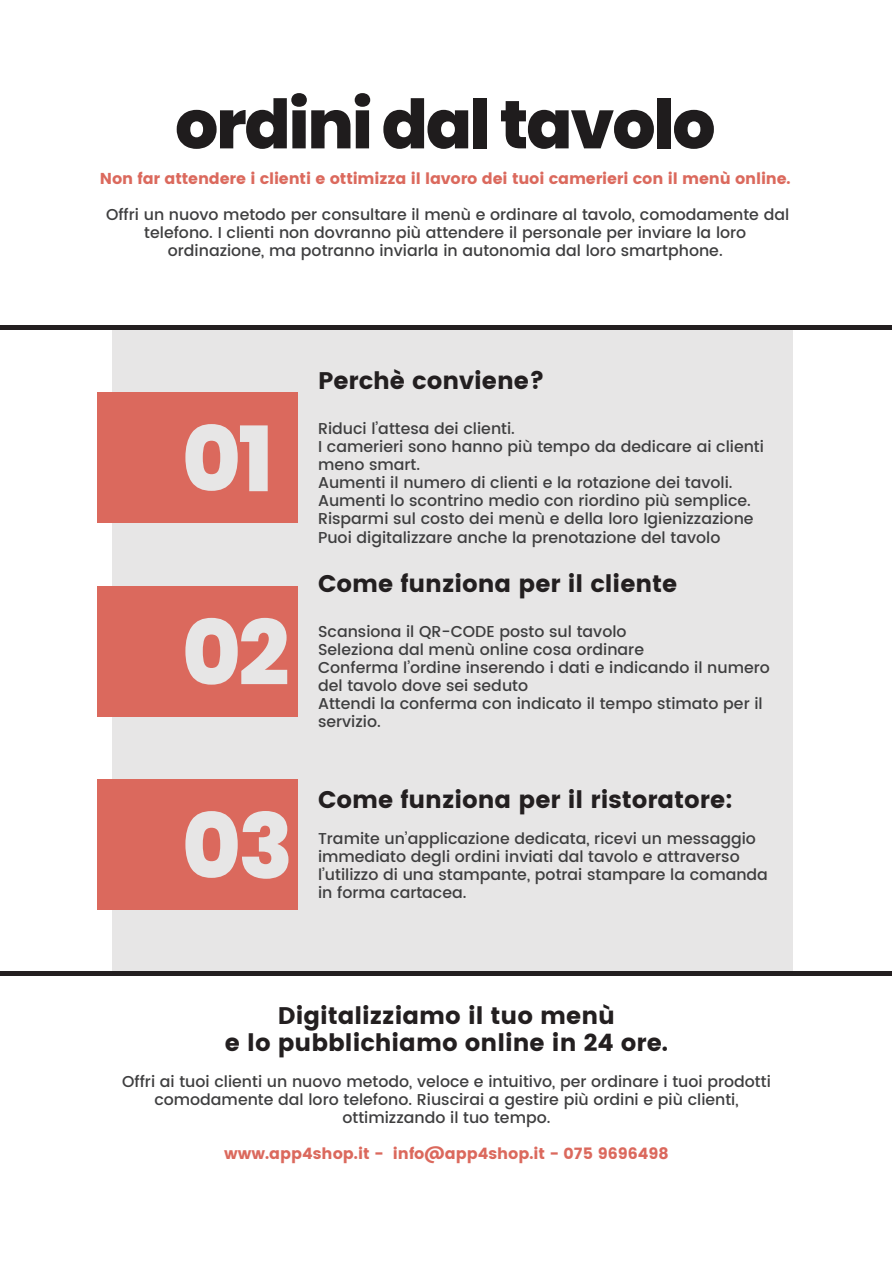
<style>
.page{position:relative;width:893px;height:1263px;background:#fff}
.page>*{position:absolute;margin:0;border:0;box-sizing:border-box;transform-origin:0 0}
.t1{font:800 67.8px "Poppins";letter-spacing:-.03em;color:#1f1c1d}
.t2{font:24px/27px "Poppins";color:#231f20;text-align:center}
.t3{font:500 15.75px/18px "Poppins";color:#3e3e3f}
.t4{font:15.75px "Poppins";letter-spacing:-.01em;color:#db695d}
</style>
<div class="page">
<div style="left:113px;top:330px;width:680px;height:641px;background:#e7e6e6"></div>
<hr style="left:0;top:971px;width:892px;height:4px;background:#231f20">
<hr style="left:0;top:326px;width:892px;height:4px;background:#231f20">
<div style="left:98px;top:392px;width:200px;height:131px;background:#db695d"></div>
<svg style="left:185px;top:424px;width:83px;height:67px"></svg>
<div style="left:98px;top:586px;width:200px;height:130px;background:#db695d"></div>
<svg style="left:185px;top:618px;width:102px;height:67px"></svg>
<div style="left:98px;top:779px;width:200px;height:131px;background:#db695d"></div>
<svg style="left:185px;top:811px;width:103px;height:68px"></svg>
<h1 class="t1" style="left:175px;top:85px;width:542px">ordini dal tavolo</h1>
<p class="t4" style="left:100px;top:170px;width:692px">Non far attendere i clienti e ottimizza il lavoro dei tuoi camerieri con il menù online.</p>
<p class="t3" style="left:106px;top:206px;width:685px;text-align:center">Offri un nuovo metodo per consultare il menù e ordinare al tavolo, comodamente dal telefono. I clienti non dovranno più attendere il personale per inviare la loro ordinazione, ma potranno inviarla in autonomia dal loro smartphone.</p>
<h2 class="t2" style="left:318px;top:368px;width:228px">Perchè conviene?</h2>
<p class="t3" style="left:318px;top:420px;width:447px">Riduci l’attesa dei clienti.<br>I camerieri sono hanno più tempo da dedicare ai clienti meno smart.<br>Aumenti il numero di clienti e la rotazione dei tavoli.<br>Aumenti lo scontrino medio con riordino più semplice.<br>Risparmi sul costo dei menù e della loro Igienizzazione Puoi digitalizzare anche la prenotazione del tavolo</p>
<h2 class="t2" style="left:318px;top:570px;width:361px">Come funziona per il cliente</h2>
<p class="t3" style="left:318px;top:623px;width:453px">Scansiona il QR-CODE posto sul tavolo<br>Seleziona dal menù online cosa ordinare<br>Conferma l’ordine inserendo i dati e indicando il numero del tavolo dove sei seduto<br>Attendi la conferma con indicato il tempo stimato per il servizio.</p>
<h2 class="t2" style="left:318px;top:786px;width:416px">Come funziona per il ristoratore:</h2>
<p class="t3" style="left:318px;top:830px;width:451px">Tramite un’applicazione dedicata, ricevi un messaggio immediato degli ordini inviati dal tavolo e attraverso l’utilizzo di una stampante, potrai stampare la comanda in forma cartacea.</p>
<h2 class="t2" style="left:225px;top:1002px;width:445px">Digitalizziamo il tuo menù<br>e lo pubblichiamo online in 24 ore.</h2>
<p class="t3" style="left:122px;top:1073px;width:650px;text-align:center">Offri ai tuoi clienti un nuovo metodo, veloce e intuitivo, per ordinare i tuoi prodotti comodamente dal loro telefono. Riuscirai a gestire più ordini e più clienti, ottimizzando il tuo tempo.</p>
<p class="t4" style="left:224px;top:1145px;width:446px">www.app4shop.it - info@app4shop.it - 075 9696498</p>
</div>
